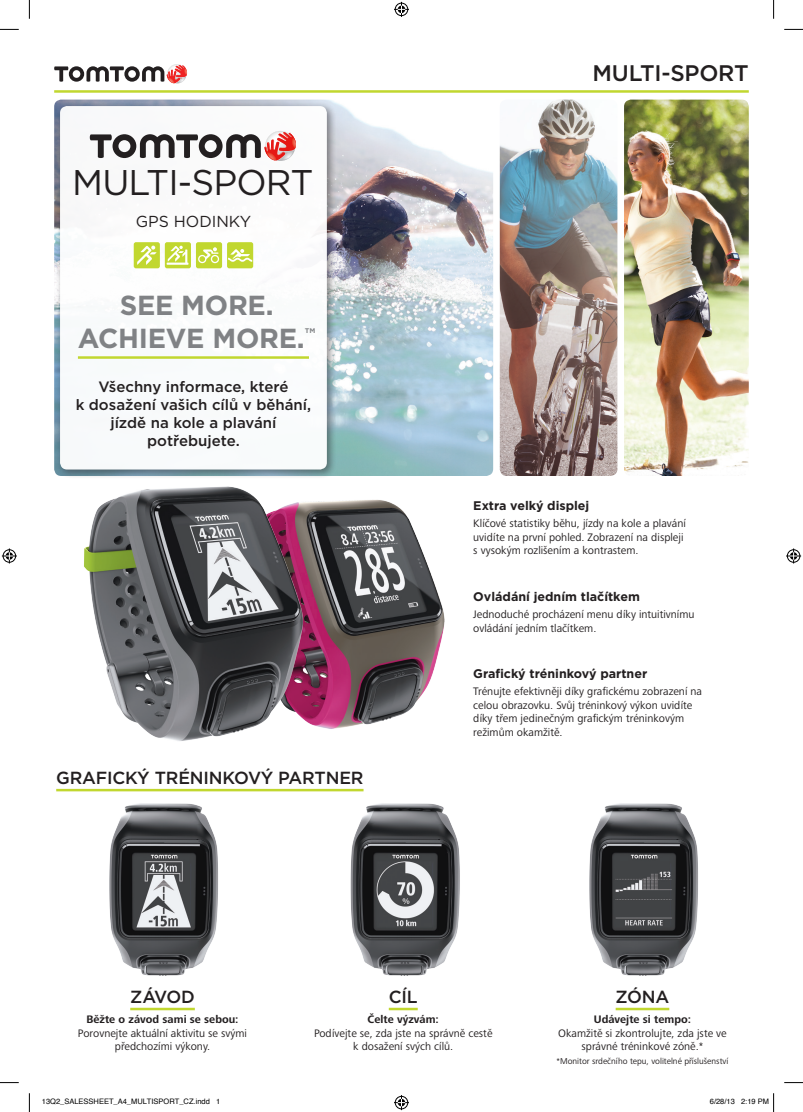
<style>
.page{position:relative;width:803px;height:1112px;background:#fff}
.page>*{position:absolute;margin:0;border:0;box-sizing:border-box;transform-origin:0 0}
.t1{font:35.62px "Gotham";letter-spacing:-.025em;color:#231f20}
.t2{font:700 27.5px/33px "Gotham";letter-spacing:-.01em;color:#808285;text-align:center}
.t3{font:500 22.5px "Gotham";letter-spacing:-.01em;color:#231f20}
.t4{font:500 17.5px "Gotham";letter-spacing:-.01em;color:#231f20}
.t5{font:15.88px "Gotham";color:#231f20}
.t6{font:500 15px/18px "Gotham";color:#231f20;text-align:center}
.t7{font:700 12.5px "Gotham";color:#231f20}
.t8{font:11.25px/13.5px "Frutiger Next Pro";color:#231f20;text-align:center}
.t9{font:700 11.25px "Frutiger Next Pro";color:#231f20}
.t10{font:8.75px "Frutiger Next Pro";color:#231f20}
.t11{font:7.5px "Helvetica";color:#000}
</style>
<div class="page">
<img style="left:54px;top:100px;width:439px;height:376px">
<img style="left:624px;top:100px;width:125px;height:376px">
<img style="left:500px;top:100px;width:117px;height:376px">
<div style="left:56px;top:101px;width:281px;height:378px;background:#231f20;opacity:.5"></div>
<div style="left:60px;top:106px;width:267px;height:363px;background:#fff;border-radius:7px"></div>
<svg style="left:54px;top:64px;width:133px;height:19px"></svg>
<hr style="left:54px;top:90px;width:695px;height:3px;background:#c1d72f">
<hr style="left:130px;top:1007px;width:65px;height:2px;background:#c1d72f">
<hr style="left:389px;top:1007px;width:29px;height:2px;background:#c1d72f">
<hr style="left:616px;top:1007px;width:53px;height:2px;background:#c1d72f">
<hr style="left:78px;top:356px;width:231px;height:3px;background:#c1d72f">
<svg style="left:90px;top:131px;width:206px;height:30px"></svg>
<img style="left:56px;top:788px;width:217px;height:188px">
<img style="left:273px;top:788px;width:187px;height:188px">
<img style="left:589px;top:803px;width:109px;height:173px">
<img style="left:327px;top:474px;width:139px;height:255px">
<img style="left:72px;top:459px;width:255px;height:282px">
<div style="left:165px;top:242px;width:26px;height:26px;background:#c1d72f;border-radius:2px"></div>
<svg style="left:167px;top:246px;width:21px;height:19px"></svg>
<div style="left:227px;top:242px;width:26px;height:26px;background:#c1d72f;border-radius:2px"></div>
<svg style="left:228px;top:249px;width:24px;height:13px"></svg>
<div style="left:134px;top:242px;width:26px;height:26px;background:#c1d72f;border-radius:2px"></div>
<svg style="left:137px;top:245px;width:20px;height:20px"></svg>
<div style="left:196px;top:242px;width:26px;height:26px;background:#c1d72f;border-radius:2px"></div>
<svg style="left:198px;top:247px;width:21px;height:16px"></svg>
<svg style="left:0;top:29px;width:19px;height:1px"></svg>
<svg style="left:784px;top:29px;width:19px;height:1px"></svg>
<svg style="left:0;top:1082px;width:19px;height:1px"></svg>
<svg style="left:784px;top:1082px;width:19px;height:1px"></svg>
<svg style="left:29px;top:0;width:1px;height:19px"></svg>
<svg style="left:29px;top:1093px;width:1px;height:18px"></svg>
<svg style="left:773px;top:0;width:1px;height:19px"></svg>
<svg style="left:394px;top:2px;width:15px;height:15px"></svg>
<svg style="left:394px;top:1095px;width:15px;height:14px"></svg>
<svg style="left:2px;top:548px;width:15px;height:15px"></svg>
<svg style="left:786px;top:548px;width:15px;height:15px"></svg>
<svg style="left:773px;top:1093px;width:1px;height:18px"></svg>
<h1 class="t1" style="left:72px;top:160px;width:243px">MULTI-SPORT</h1>
<h3 class="t5" style="left:136px;top:211px;width:117px">GPS HODINKY</h3>
<h2 class="t2" style="left:78px;top:288px;width:239px">SEE MORE.<br>ACHIEVE MORE.<sup>™</sup></h2>
<h3 class="t6" style="left:76px;top:377px;width:237px">Všechny informace, které<br>k dosažení vašich cílů v běhání, jízdě na kole a plavání potřebujete.</h3>
<h3 class="t4" style="left:56px;top:766px;width:303px">Grafický tréni nkový partner</h3>
<h3 class="t3" style="left:592px;top:59px;width:158px">MULTI-SPORT</h3>
<p class="t7" style="left:473px;top:497px;width:118px">Extra velký displej</p>
<p class="t8" style="left:473px;top:516px;width:214px;text-align:left">Klíčové statistiky běhu, jízdy na kole a plavání uvidíte na první pohled. Zobrazení na displeji s vysokým rozlišením a kontrastem.</p>
<p class="t7" style="left:473px;top:588px;width:168px">Ovládání jedním tlačítkem</p>
<p class="t8" style="left:473px;top:607px;width:223px;text-align:left">Jednoduché procházení menu díky intuitivnímu ovládání jedním tlačítkem.</p>
<p class="t7" style="left:473px;top:665px;width:175px">Grafický tréninkový partner</p>
<p class="t8" style="left:473px;top:684px;width:230px;text-align:left">Trénujte efektivněji díky grafickému zobrazení na celou obrazovku. Svůj tréninkový výkon uvidíte díky třem jedinečným grafickým tréninkovým režimům okamžitě.</p>
<h3 class="t4" style="left:130px;top:984px;width:66px">Závo d</h3>
<p class="t9" style="left:86px;top:1012px;width:154px">Běžte o závod sami se sebou:</p>
<p class="t8" style="left:78px;top:1026px;width:171px">Porovnejte aktuální aktivitu se svými předchozími výkony.</p>
<h3 class="t4" style="left:389px;top:984px;width:25px">Cíl</h3>
<p class="t9" style="left:368px;top:1012px;width:73px">Čelte výzvám:</p>
<p class="t8" style="left:314px;top:1026px;width:180px">Podívejte se, zda jste na správně cestě k dosažení svých cílů.</p>
<h3 class="t4" style="left:616px;top:984px;width:55px">Zóna</h3>
<p class="t9" style="left:594px;top:1012px;width:99px">Udávejte si tempo:</p>
<p class="t8" style="left:558px;top:1026px;width:170px">Okamžitě si zkontrolujte, zda jste ve správné tréninkové zóně.*</p>
<p class="t10" style="left:557px;top:1056px;width:173px">*Monitor srdečního tepu, volitelné příslušenství</p>
<p class="t11" style="left:42px;top:1095px;width:180px">13Q2_SALESSHEET_A4_MULTISPORT_CZ.indd 1</p>
<p class="t11" style="left:710px;top:1095px;width:61px">6/28/13 2:19 PM</p>
</div>
